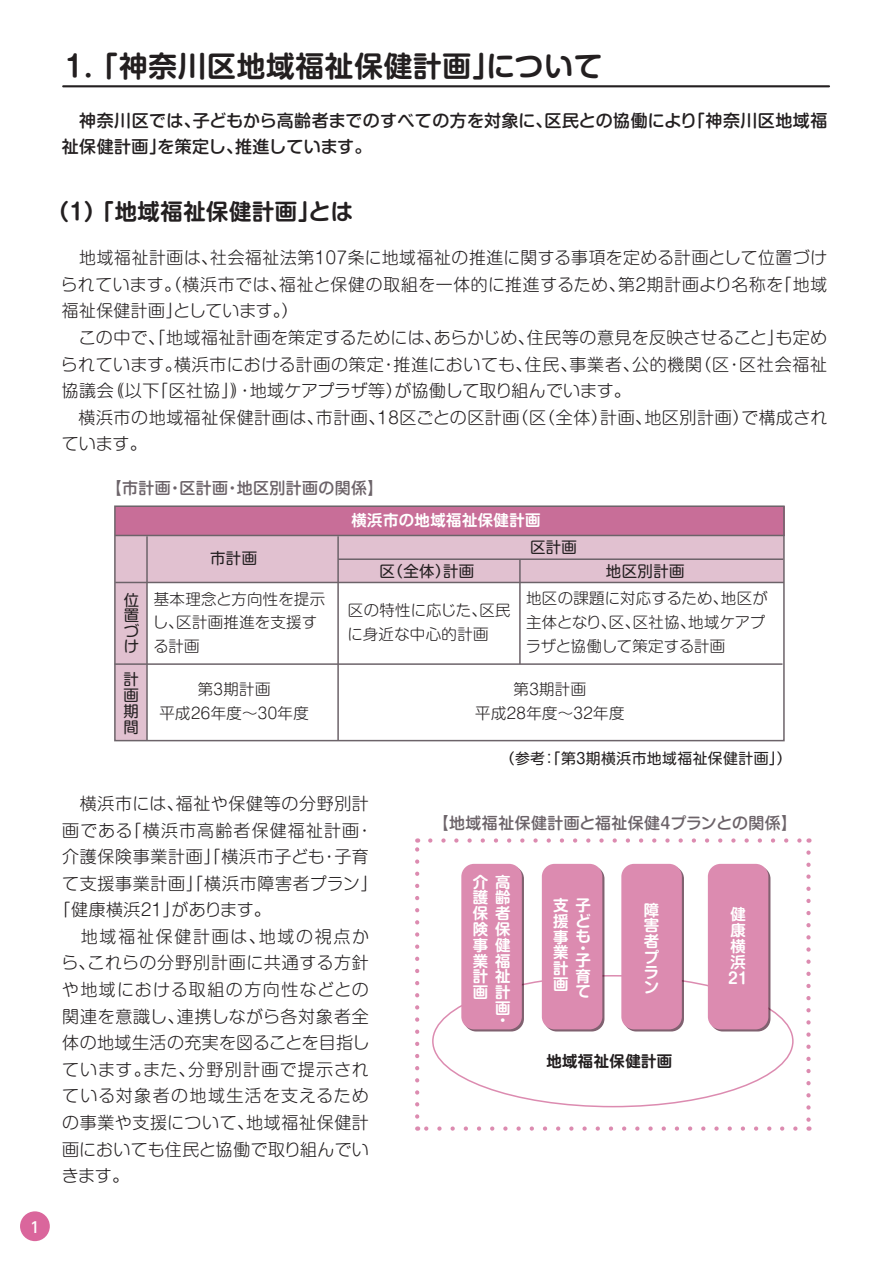
<style>
.page{position:relative;width:893px;height:1263px;background:#fff}
.page>*{position:absolute;margin:0;border:0;box-sizing:border-box;transform-origin:0 0}
.t1{font:700 28.65px "Shin M Go Pr 6 N De";letter-spacing:.025em;color:#231f20}
.t2{font:700 22.35px "Shin M Go Pr 6 N De";letter-spacing:.025em;color:#231f20}
.t3{font:300 16.95px/26.5px "Shin M Go Pr 6 N";letter-spacing:.035em;color:#231f20}
.t4{font:500 16.95px/26.5px "Shin M Go Pr 6 N";letter-spacing:.025em;color:#231f20}
.t5{font:300 16.95px "Shin M Go Pr 6 N";letter-spacing:.065em;color:#231f20}
.t6{font:300 16.95px "Shin M Go Pr 6 N";letter-spacing:.015em;color:#231f20}
.t7{font:300 16.95px "Shin M Go Pr 6 N";letter-spacing:.06em;color:#231f20}
.t8{font:300 16.95px "Shin M Go Pr 6 N";letter-spacing:.01em;color:#231f20}
.t9{font:300 16.95px "Shin M Go Pr 6 N";letter-spacing:.1em;color:#231f20}
.t10{font:300 16.95px "Shin M Go Pr 6 N";letter-spacing:.085em;color:#231f20}
.t11{font:300 16.95px "Shin M Go Pr 6 N";letter-spacing:-.03em;color:#231f20}
.t12{font:500 15.9px "Shin M Go Pr 6 N";letter-spacing:.025em;color:#6c6369}
.t13{font:300 15.45px/24.5px "Shin M Go Pr 6 N";letter-spacing:.025em;color:#231f20}
.t14{font:700 15.45px/15.8px "Shin M Go Pr 6 N De";letter-spacing:.025em;color:#fff;text-align:justify}
.t15{font:300 15.45px/24.5px "Shin M Go Pr 6 N";letter-spacing:.005em;color:#231f20}
.t16{font:15.45px/15.5px "Shin M Go Pr 6 N";letter-spacing:.025em;color:#231f20;text-align:justify}
.t17{font:700 15.45px "Shin M Go Pr 6 N De";letter-spacing:.025em;color:#231f20}
.t18{font:14.85px "Shin M Go Pr 6 N";letter-spacing:.025em;color:#231f20}
.t19{font:500 14.85px "UD Shin Go NT Pr 6 N";color:#fff}
</style>
<div class="page">
<div style="left:20px;top:1211px;width:30px;height:30px;background:#da669c;border-radius:50%"></div>
<div style="left:146px;top:536px;width:638px;height:46px;background:#e1c1d0"></div>
<div style="left:116px;top:536px;width:31px;height:205px;background:#e1c1d0"></div>
<div style="left:115px;top:506px;width:669px;height:29px;background:#c86e98"></div>
<div style="left:114px;top:505px;width:671px;height:236px;border:2px solid #6c6369"></div>
<hr style="left:115px;top:535px;width:669px;height:1px;background:#6c6369">
<hr style="left:146px;top:536px;width:2px;height:205px;background:#6c6369">
<hr style="left:337px;top:536px;width:2px;height:205px;background:#6c6369">
<hr style="left:115px;top:582px;width:669px;height:1px;background:#6c6369">
<hr style="left:115px;top:663px;width:667px;height:2px;background:#6c6369">
<hr style="left:338px;top:558px;width:445px;height:2px;background:#6c6369">
<hr style="left:519px;top:559px;width:2px;height:105px;background:#6c6369">
<svg style="left:780px;top:1126px;width:15px;height:5px"></svg>
<svg style="left:424px;top:1126px;width:345px;height:5px"></svg>
<svg style="left:415px;top:1102px;width:4px;height:14px"></svg>
<svg style="left:415px;top:838px;width:4px;height:254px"></svg>
<svg style="left:430px;top:838px;width:16px;height:5px"></svg>
<svg style="left:456px;top:838px;width:346px;height:5px"></svg>
<svg style="left:806px;top:852px;width:5px;height:15px"></svg>
<svg style="left:806px;top:876px;width:5px;height:255px"></svg>
<svg style="left:463px;top:866px;width:61px;height:165px"></svg>
<div style="left:461px;top:864px;width:61px;height:165px;background:#dc8bb0;border-radius:13px"></div>
<svg style="left:544px;top:866px;width:60px;height:165px"></svg>
<div style="left:542px;top:864px;width:60px;height:165px;background:#dc8bb0;border-radius:13px"></div>
<svg style="left:623px;top:866px;width:61px;height:165px"></svg>
<div style="left:621px;top:864px;width:61px;height:165px;background:#dc8bb0;border-radius:13px"></div>
<svg style="left:710px;top:866px;width:60px;height:165px"></svg>
<div style="left:708px;top:864px;width:60px;height:165px;background:#dc8bb0;border-radius:13px"></div>
<hr style="left:63px;top:85px;width:766px;height:2px;background:#231f20">
<p class="t19" style="left:30px;top:1215px;width:11px">1</p>
<h1 class="t1" style="left:60px;top:43px;width:544px">１. 「神奈川区地域福祉保健計画」について</h1>
<p class="t4" style="left:62px;top:106px;width:767px">　神奈川区では、子どもから高齢者までのすべての方を対象に、区民との協働により「神奈川区地域福祉保健計画」を策定し、推進しています。</p>
<h2 class="t2" style="left:47px;top:193px;width:61px">（１）</h2>
<h2 class="t2" style="left:92px;top:193px;width:263px">「地域福祉保健計画」とは</h2>
<p class="t3" style="left:61px;top:244px;width:768px">　地域福祉計画は、社会福祉法第107条に地域福祉の推進に関する事項を定める計画として位置づけられています。（横浜市では、福祉と保健の取組を一体的に推進するため、第２期計画より名称を「地域福祉保健計画」としています。）<br>　この中で、「地域福祉計画を策定するためには、あらかじめ、住民等の意見を反映させること」も定められています。横浜市における計画の策定・推進においても、住民、事業者、公的機関（区・区社会福祉協議会｟以下「区社協」｠・地域ケアプラザ等）が協働して取り組んでいます。<br>　横浜市の地域福祉保健計画は、市計画、18区ごとの区計画（区（全体）計画、地区別計画）で構成されています。</p>
<p class="t12" style="left:106px;top:475px;width:279px">【市計画・区計画・地区別計画の関係】</p>
<p class="t16" style="left:124px;top:591px;width:17px">位置づけ</p>
<p class="t16" style="left:124px;top:671px;width:16px">計画期間</p>
<p class="t16" style="left:210px;top:550px;width:49px">市計画</p>
<p class="t14" style="left:351px;top:512px;width:191px">横浜市の地域福祉保健計画</p>
<p class="t16" style="left:530px;top:538px;width:49px">区計画</p>
<p class="t16" style="left:379px;top:562px;width:96px">区（全体）計画</p>
<p class="t16" style="left:606px;top:562px;width:80px">地区別計画</p>
<p class="t15" style="left:526px;top:585px;width:244px">地区の課題に対応するため、地区が主体となり、区、区社協、地域ケアプラザと協働して策定する計画</p>
<p class="t13" style="left:153px;top:587px;width:174px;line-height:23.4px">基本理念と方向性を提示し、区計画推進を支援する計画</p>
<p class="t13" style="left:159px;top:676px;width:151px;text-align:center">第３期計画<br>平成26年度～30年度</p>
<p class="t13" style="left:475px;top:676px;width:151px;text-align:center">第３期計画<br>平成28年度～32年度</p>
<p class="t13" style="left:347px;top:597px;width:165px">区の特性に応じた、区民に身近な中心的計画</p>
<p class="t18" style="left:500px;top:746px;width:293px">（参考：「第３期横浜市地域福祉保健計画」）</p>
<p class="t3" style="left:62px;top:789px;width:308px">　横浜市には、福祉や保健等の分野別計</p>
<p class="t5" style="left:62px;top:816px;width:312px">画である「横浜市高齢者保健福祉計画・</p>
<p class="t3" style="left:62px;top:842px;width:308px">介護保険事業計画」「横浜市子ども・子育</p>
<p class="t3" style="left:62px;top:869px;width:317px">て支援事業計画」「横浜市障害者プラン」</p>
<p class="t11" style="left:54px;top:896px;width:219px">「健康横浜２１」があります。</p>
<p class="t9" style="left:62px;top:923px;width:308px">　地域福祉保健計画は、地域の視点か</p>
<p class="t3" style="left:61px;top:949px;width:309px">ら、これらの分野別計画に共通する方針</p>
<p class="t10" style="left:62px;top:976px;width:308px">や地域における取組の方向性などとの</p>
<p class="t3" style="left:62px;top:1002px;width:308px">関連を意識し、連携しながら各対象者全</p>
<p class="t6" style="left:62px;top:1029px;width:309px">体の地域生活の充実を図ることを目指し</p>
<p class="t7" style="left:62px;top:1056px;width:308px">ています。また、分野別計画で提示され</p>
<p class="t5" style="left:62px;top:1082px;width:308px">ている対象者の地域生活を支えるため</p>
<p class="t3" style="left:62px;top:1108px;width:308px">の事業や支援について、地域福祉保健計</p>
<p class="t8" style="left:62px;top:1135px;width:308px">画においても住民と協働で取り組んでい</p>
<p class="t3" style="left:62px;top:1161px;width:69px">きます。</p>
<p class="t12" style="left:433px;top:809px;width:366px">【地域福祉保健計画と福祉保健4プランとの関係】</p>
<p class="t14" style="left:473px;top:873px;width:17px">介護保険事業計画</p>
<p class="t14" style="left:495px;top:873px;width:17px">高齢者保健福祉計画</p>
<p class="t14" style="left:495px;top:1011px;width:11px">・</p>
<p class="t14" style="left:553px;top:897px;width:17px">支援事業計画</p>
<p class="t14" style="left:576px;top:897px;width:17px">子ども</p>
<p class="t14" style="left:576px;top:942px;width:17px;line-height:12px">・子</p>
<p class="t14" style="left:576px;top:968px;width:16px;line-height:15.3px">育て</p>
<p class="t14" style="left:644px;top:901px;width:17px">障害者プラン</p>
<p class="t17" style="left:546px;top:1048px;width:128px">地域福祉保健計画</p>
<p class="t14" style="left:728px;top:906px;width:21px;text-align:left">健康横浜<br>21</p>
</div>
